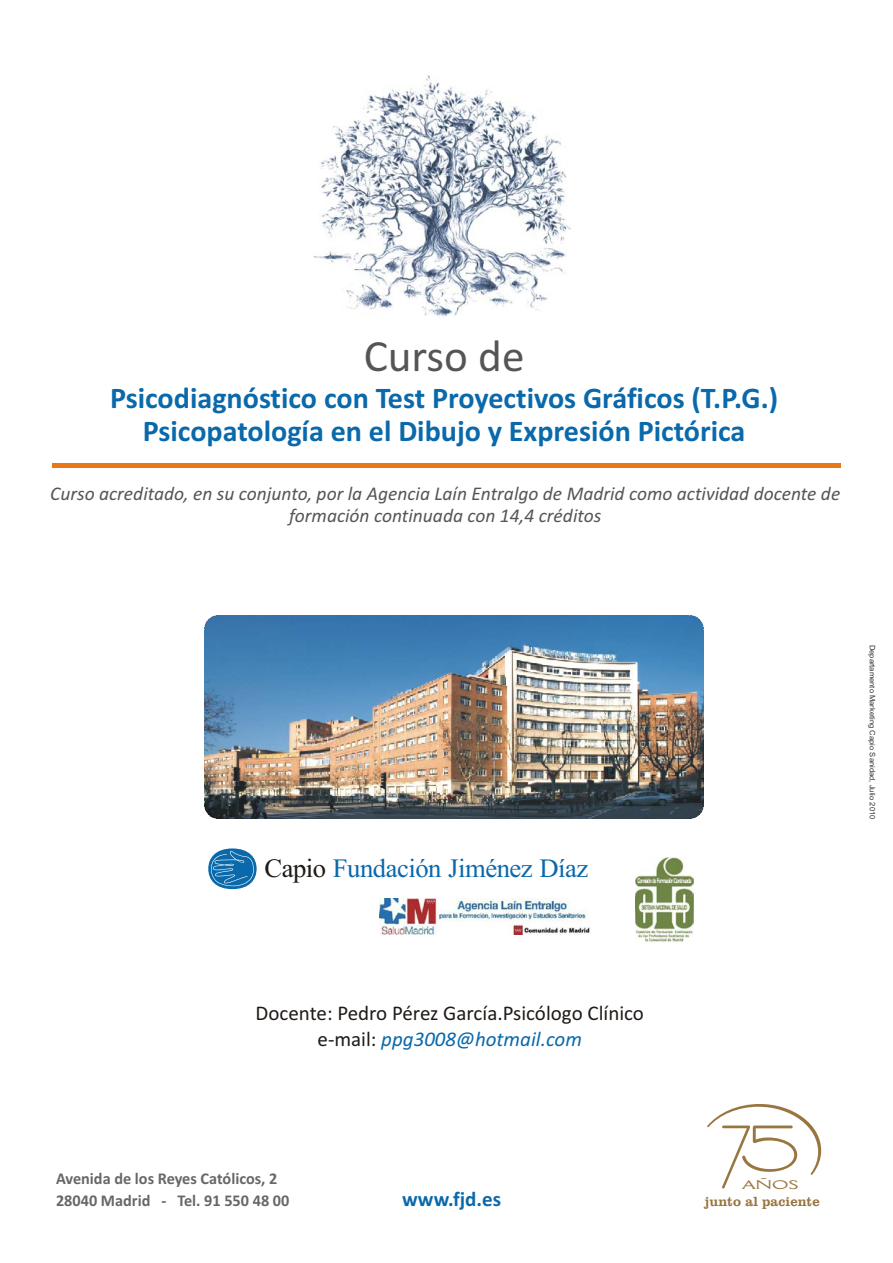
<style>
.page{position:relative;width:893px;height:1263px;background:#fff}
.page>*{position:absolute;margin:0;border:0;box-sizing:border-box;transform-origin:0 0}
.t1{font:45.15px "Calibri";color:#575454}
.t2{font:700 30.15px/33.2px "Calibri";color:#0a69ab;text-align:center}
.t3{font:26.55px "Times New Roman";letter-spacing:-.02em;color:#0a69ab}
.t4{font:21px/25.7px "Calibri";color:#1f1a17;text-align:center}
.t5{font:700 21px "Calibri";color:#0a69ab}
.t6{font:italic 19.5px/21.5px "Calibri";color:#575454;text-align:center}
.t7{font:700 16.5px "Calibri";color:#696666}
.t8{font:800 13.65px "Clarendon BT";color:#997540}
.t9{font:12.15px "Della Robbia BT";color:#997540;scale:1.63 1}
.t10{font:7.5px "Arial";color:#383330}
.s1{color:#1f1a17}
.s2{font-style:italic;color:#0a69ab}
</style>
<div class="page">
<svg style="left:707px;top:1104px;width:114px;height:85px"></svg>
<img style="left:205px;top:616px;width:498px;height:203px">
<svg style="left:208px;top:848px;width:49px;height:41px"></svg>
<svg style="left:208px;top:851px;width:46px;height:37px;background:#408abd"></svg>
<img style="left:380px;top:898px;width:210px;height:36px">
<img style="left:636px;top:857px;width:58px;height:86px">
<img style="left:313px;top:75px;width:258px;height:241px">
<hr style="left:53px;top:464px;width:788px;height:4px;background:#e87817">
<h1 class="t1" style="left:364px;top:337px;width:162px">Curso de</h1>
<h2 class="t2" style="left:110px;top:383px;width:670px">Psicodiagnóstico con Test Proyectivos Gráficos (T.P.G.)<br>Psicopatología en el Dibujo y Expresión Pictórica</h2>
<p class="t6" style="left:50px;top:485px;width:792px">Curso acreditado, en su conjunto, por la Agencia Laín Entralgo de Madrid como actividad docente de formación continuada con 14,4 créditos</p>
<h3 class="t3" style="left:264px;top:859px;width:325px"><span class="s1">Capio</span> Fundación Jiménez Díaz</h3>
<p class="t10" style="left:875px;top:644px;width:176px;rotate:90deg">Departamento Marketing Capio Sanidad, Julio 2010</p>
<p class="t4" style="left:256px;top:1002px;width:390px">Docente: Pedro Pérez García.Psicólogo Clínico e-mail: <span class="s2">ppg3008@hotmail.com</span></p>
<p class="t7" style="left:56px;top:1171px;width:223px">Avenida de los Reyes Católicos, 2</p>
<p class="t9" style="left:743px;top:1179px;width:36px">AÑOS</p>
<p class="t7" style="left:56px;top:1193px;width:235px">28040 Madrid - Tel. 91 550 48 00</p>
<p class="t5" style="left:402px;top:1190px;width:101px">www.fjd.es</p>
<p class="t8" style="left:705px;top:1195px;width:116px">junto al paciente</p>
</div>
